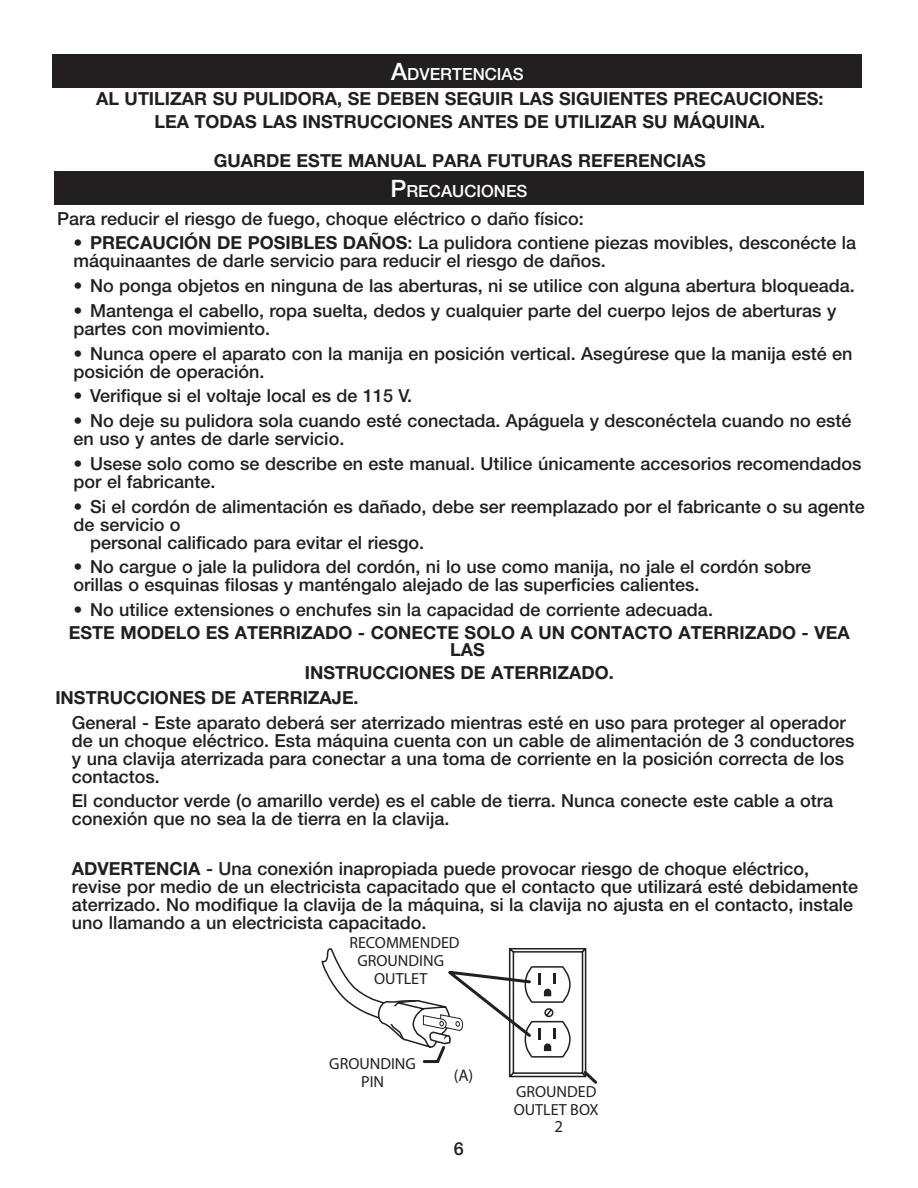
<style>
.page{position:relative;width:918px;height:1188px;background:#fff}
.page>*{position:absolute;margin:0;border:0;box-sizing:border-box;transform-origin:0 0}
.t1{font:500 18px/18px "Helvetica Neue LT Std";color:#231f20}
.t2{font:700 18px/16.5px "Helvetica Neue LT Std";color:#231f20}
.t3{font:500 16.8px "Helvetica Neue LT Std";color:#fff}
.t4{font:16.8px "Myriad Pro";color:#231f20}
.t5{font:16.05px/18.1px "Myriad Pro";color:#231f20;text-align:center}
.s1{font-size:24px}
.s2{font-weight:700}
</style>
<div class="page">
<svg style="left:322px;top:948px;width:276px;height:136px"></svg>
<div style="left:52px;top:54px;width:810px;height:34px;background:#231f20"></div>
<div style="left:54px;top:171px;width:810px;height:34px;background:#231f20"></div>
<p class="t3" style="left:391px;top:64px;width:134px"><span class="s1">A</span>DVERTENCIAS</p>
<p class="t2" style="left:96px;top:90px;width:729px">AL UTILIZAR SU PULIDORA, SE DEBEN SEGUIR LAS SIGUIENTES PRECAUCIONES:</p>
<p class="t2" style="left:154px;top:113px;width:612px">LEA TODAS LAS INSTRUCCIONES ANTES DE UTILIZAR SU MÁQUINA.</p>
<p class="t2" style="left:214px;top:152px;width:493px">GUARDE ESTE MANUAL PARA FUTURAS REFERENCIAS</p>
<p class="t3" style="left:390px;top:181px;width:139px"><span class="s1">P</span>RECAUCIONES</p>
<p class="t1" style="left:57px;top:209px;width:529px">Para reducir el riesgo de fuego, choque eléctrico o daño físico:</p>
<p class="t1" style="left:74px;top:234px;width:784px">• <span class="s2">PRECAUCIÓN DE POSIBLES DAÑOS</span>: La pulidora contiene piezas movibles, desconécte la máquinaantes de darle servicio para reducir el riesgo de daños.</p>
<p class="t1" style="left:74px;top:277px;width:783px">• No ponga objetos en ninguna de las aberturas, ni se utilice con alguna abertura bloqueada.</p>
<p class="t1" style="left:74px;top:301px;width:764px">• Mantenga el cabello, ropa suelta, dedos y cualquier parte del cuerpo lejos de aberturas y partes con movimiento.</p>
<p class="t1" style="left:74px;top:344px;width:781px">• Nunca opere el aparato con la manija en posición vertical. Asegúrese que la manija esté en posición de operación.</p>
<p class="t1" style="left:74px;top:387px;width:340px">• Verifique si el voltaje local es de 115 V.</p>
<p class="t1" style="left:74px;top:412px;width:780px">• No deje su pulidora sola cuando esté conectada. Apáguela y desconéctela cuando no esté en uso y antes de darle servicio.</p>
<p class="t1" style="left:74px;top:454px;width:790px">• Usese solo como se describe en este manual. Utilice únicamente accesorios recomendados por el fabricante.</p>
<p class="t1" style="left:74px;top:497px;width:793px">• Si el cordón de alimentación es dañado, debe ser reemplazado por el fabricante o su agente</p>
<p class="t1" style="left:74px;top:515px;width:109px">de servicio o</p>
<p class="t1" style="left:90px;top:533px;width:336px">personal calificado para evitar el riesgo.</p>
<p class="t1" style="left:74px;top:558px;width:739px">• No cargue o jale la pulidora del cordón, ni lo use como manija, no jale el cordón sobre orillas o esquinas filosas y manténgalo alejado de las superficies calientes.</p>
<p class="t1" style="left:74px;top:601px;width:641px">• No utilice extensiones o enchufes sin la capacidad de corriente adecuada.</p>
<p class="t2" style="left:450px;top:624px;width:401px;text-indent:-381px">ESTE MODELO ES ATERRIZADO - CONECTE SOLO A UN CONTACTO ATERRIZADO - VEA<br>LAS</p>
<p class="t2" style="left:305px;top:664px;width:310px">INSTRUCCIONES DE ATERRIZADO.</p>
<p class="t2" style="left:55px;top:689px;width:305px">INSTRUCCIONES DE ATERRIZAJE.</p>
<p class="t1" style="left:72px;top:713px;width:784px">General - Este aparato deberá ser aterrizado mientras esté en uso para proteger al operador de un choque eléctrico. Esta máquina cuenta con un cable de alimentación de 3 conductores y una clavija aterrizada para conectar a una toma de corriente en la posición correcta de los contactos.</p>
<p class="t1" style="left:72px;top:792px;width:763px">El conductor verde (o amarillo verde) es el cable de tierra. Nunca conecte este cable a otra conexión que no sea la de tierra en la clavija.</p>
<p class="t1" style="left:72px;top:859px;width:788px"><span class="s2">ADVERTENCIA</span> - Una conexión inapropiada puede provocar riesgo de choque eléctrico, revise por medio de un electricista capacitado que el contacto que utilizará esté debidamente aterrizado. No modifique la clavija de la máquina, si la clavija no ajusta en el contacto, instale uno llamando a un electricista capacitado.</p>
<p class="t5" style="left:349px;top:933px;width:112px">RECOMMENDED</p>
<p class="t5" style="left:357px;top:951px;width:88px">GROUNDING<br>OUTLET</p>
<p class="t5" style="left:329px;top:1054px;width:88px">GROUNDING<br>PIN</p>
<p class="t4" style="left:454px;top:1065px;width:21px">(A)</p>
<p class="t1" style="left:454px;top:1140px;width:12px">6</p>
<p class="t5" style="left:514px;top:1082px;width:87px;text-align:left">GROUNDED<br>OUTLET BOX</p>
<p class="t4" style="left:554px;top:1116px;width:10px">2</p>
</div>
